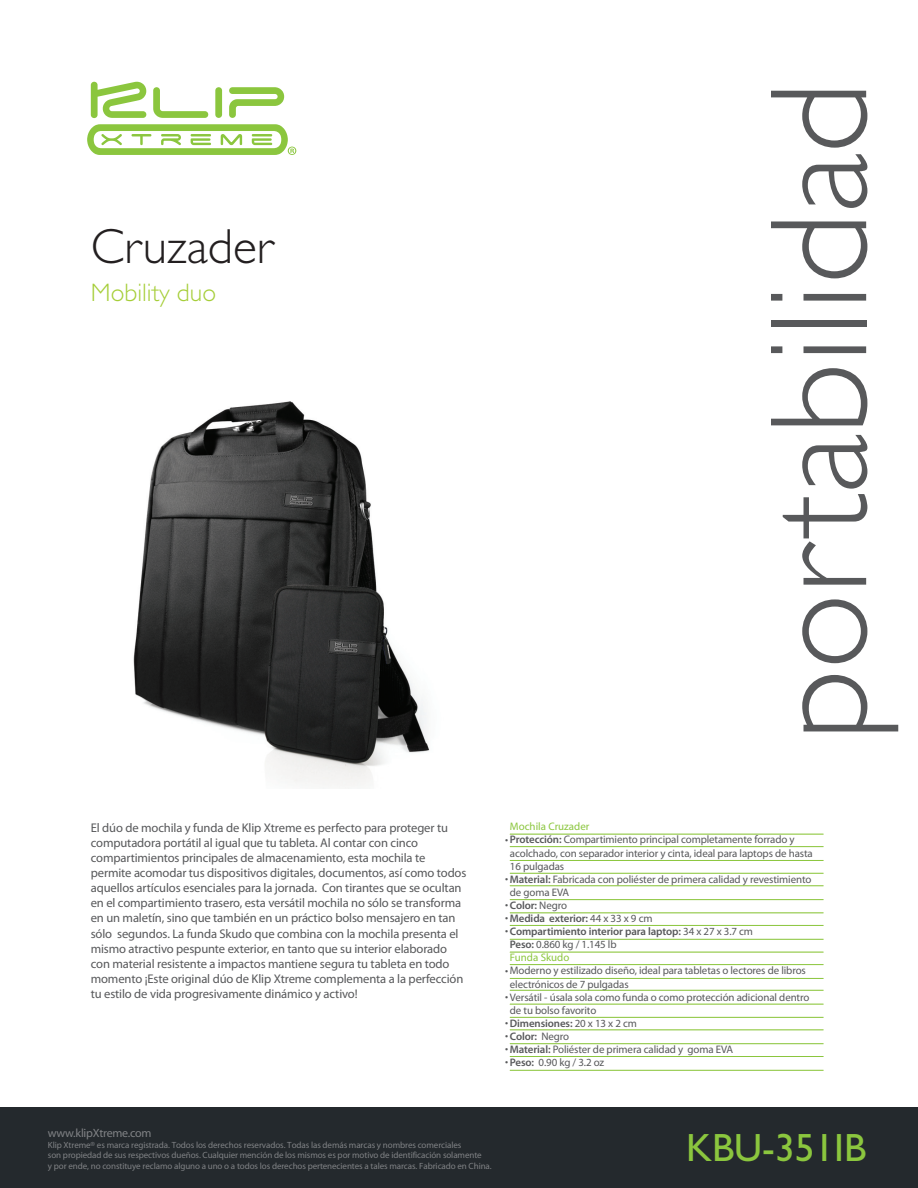
<style>
.page{position:relative;width:918px;height:1188px;background:#fff}
.page>*{position:absolute;margin:0;border:0;box-sizing:border-box;transform-origin:0 0}
.t1{font:300 139.5px "Gill Sans";color:#58595b}
.t2{font:300 49.5px "Gill Sans";color:#231f20}
.t3{font:39.45px "Gill Sans";color:#8bc63e}
.t4{font:300 25.35px "Gill Sans";color:#a6ce39}
.t5{font:12.6px/15.1px "Myriad Pro";letter-spacing:-.01em;color:#57585a}
.t6{font:12px "Myriad";letter-spacing:-.02em;color:#808285}
.t7{font:10.95px/13px "Myriad Pro";letter-spacing:-.01em;color:#57585a}
.t8{font:600 10.95px "Myriad Pro";letter-spacing:-.01em;color:#57585a}
.t9{font:10.95px "Myriad";color:#8bc63e}
.t10{font:9px/10.8px "Myriad";letter-spacing:-.01em;color:#808285}
.s1{font-family:"Myriad"}
.s2{font-weight:600}
.s3{font-family:"Myriad";font-weight:400}
.s4{font-weight:400}
</style>
<div class="page">
<div style="left:0;top:1107px;width:918px;height:81px;background:#24292d"></div>
<hr style="left:510px;top:834px;width:314px;height:1px;background:#8bc63e">
<hr style="left:510px;top:846px;width:314px;height:1px;background:#8bc63e">
<hr style="left:510px;top:860px;width:314px;height:1px;background:#8bc63e">
<hr style="left:510px;top:873px;width:314px;height:1px;background:#8bc63e">
<hr style="left:510px;top:885px;width:314px;height:1px;background:#8bc63e">
<hr style="left:510px;top:899px;width:314px;height:1px;background:#8bc63e">
<hr style="left:510px;top:913px;width:314px;height:1px;background:#8bc63e">
<hr style="left:510px;top:925px;width:314px;height:1px;background:#8bc63e">
<hr style="left:510px;top:939px;width:314px;height:1px;background:#8bc63e">
<hr style="left:510px;top:952px;width:314px;height:1px;background:#8bc63e">
<hr style="left:510px;top:964px;width:314px;height:1px;background:#8bc63e">
<hr style="left:510px;top:978px;width:314px;height:1px;background:#8bc63e">
<hr style="left:510px;top:990px;width:314px;height:1px;background:#8bc63e">
<hr style="left:510px;top:1004px;width:314px;height:1px;background:#8bc63e">
<hr style="left:510px;top:1017px;width:314px;height:1px;background:#8bc63e">
<hr style="left:510px;top:1030px;width:314px;height:1px;background:#8bc63e">
<hr style="left:510px;top:1043px;width:314px;height:1px;background:#8bc63e">
<hr style="left:510px;top:1056px;width:314px;height:1px;background:#8bc63e">
<hr style="left:510px;top:1070px;width:314px;height:1px;background:#8bc63e">
<svg style="left:153px;top:87px;width:55px;height:31px"></svg>
<svg style="left:215px;top:87px;width:7px;height:31px"></svg>
<svg style="left:229px;top:87px;width:55px;height:31px"></svg>
<svg style="left:91px;top:82px;width:55px;height:36px"></svg>
<svg style="left:87px;top:124px;width:209px;height:31px"></svg>
<img style="left:133px;top:401px;width:297px;height:387px">
<h2 class="t2" style="left:91px;top:218px;width:184px">Cruzader</h2>
<h3 class="t4" style="left:91px;top:278px;width:127px">Mobility duo</h3>
<h1 class="t1" style="left:741px;top:740px;width:660px;rotate:-90deg">portabilidad</h1>
<p class="t5" style="left:91px;top:820px;width:377px">El dúo de mochila y funda de Klip Xtreme es perfecto para proteger tu computadora portátil al igual que tu tableta. Al contar con cinco compartimientos principales de almacenamiento, esta mochila te permite acomodar tus dispositivos digitales, documentos, así como todos aquellos artículos esenciales para la jornada. Con tirantes que se ocultan en el compartimiento trasero, esta versátil mochila no sólo se transforma en un maletín, sino que también en un práctico bolso mensajero en tan sólo segundos. La funda Skudo que combina con la mochila presenta el mismo atractivo pespunte exterior, en tanto que su interior elaborado con material resistente a impactos mantiene segura tu tableta en todo momento ¡Este original dúo de Klip Xtreme complementa a la perfección tu estilo de vida progresivamente dinámico y activo!</p>
<p class="t9" style="left:510px;top:821px;width:81px">Mochila Cruzader</p>
<p class="t7" style="left:505px;top:833px;width:291px"><span class="s1">•</span> <span class="s2">Protección:</span> Compartimiento principal completamente forrado y</p>
<p class="t7" style="left:505px;top:872px;width:308px"><span class="s1">•</span> <span class="s2">Material:</span> Fabricada con poliéster de primera calidad y revestimiento</p>
<p class="t8" style="left:505px;top:898px;width:63px"><span class="s3">•</span> Color: <span class="s4">Negro</span></p>
<p class="t8" style="left:505px;top:911px;width:149px"><span class="s3">•</span> Medida exterior: <span class="s4">44 x 33 x 9 cm</span></p>
<p class="t8" style="left:505px;top:925px;width:249px"><span class="s3">•</span> Compartimiento interior para laptop: <span class="s4">34 x 27 x 3.7 cm</span></p>
<p class="t7" style="left:505px;top:964px;width:302px"><span class="s1">•</span> Moderno y estilizado diseño, ideal para tabletas o lectores de libros</p>
<p class="t7" style="left:505px;top:990px;width:306px"><span class="s1">•</span> Versátil - úsala sola como funda o como protección adicional dentro</p>
<p class="t8" style="left:505px;top:1016px;width:133px"><span class="s3">•</span> Dimensiones: <span class="s4">20 x 13 x 2 cm</span></p>
<p class="t8" style="left:505px;top:1029px;width:65px"><span class="s3">•</span> Color: <span class="s4">Negro</span></p>
<p class="t7" style="left:505px;top:1043px;width:229px"><span class="s1">•</span> <span class="s2">Material:</span> Poliéster de primera calidad y goma EVA</p>
<p class="t7" style="left:505px;top:1056px;width:101px"><span class="s1">•</span> <span class="s2">Peso:</span> 0.90 kg / 3.2 oz</p>
<p class="t7" style="left:510px;top:846px;width:304px">acolchado, con separador interior y cinta, ideal para laptops de hasta<br>16 pulgadas</p>
<p class="t7" style="left:510px;top:885px;width:61px">de goma EVA</p>
<p class="t7" style="left:510px;top:938px;width:108px"><span class="s2">Peso:</span> 0.860 kg / 1.145 lb</p>
<p class="t9" style="left:510px;top:952px;width:61px">Funda Skudo</p>
<p class="t7" style="left:510px;top:977px;width:120px">electrónicos de 7 pulgadas</p>
<p class="t7" style="left:510px;top:1003px;width:88px">de tu bolso favorito</p>
<p class="t6" style="left:48px;top:1127px;width:105px">www.klipXtreme.com</p>
<p class="t10" style="left:48px;top:1140px;width:445px">Klip Xtreme® es marca registrada. Todos los derechos reservados. Todas las demás marcas y nombres comerciales<br>son propiedad de sus respectivos dueños. Cualquier mención de los mismos es por motivo de identificación solamente<br>y por ende, no constituye reclamo alguno a uno o a todos los derechos pertenecientes a tales marcas. Fabricado en China.</p>
<h3 class="t3" style="left:686px;top:1125px;width:182px">KBU-351IB</h3>
</div>
